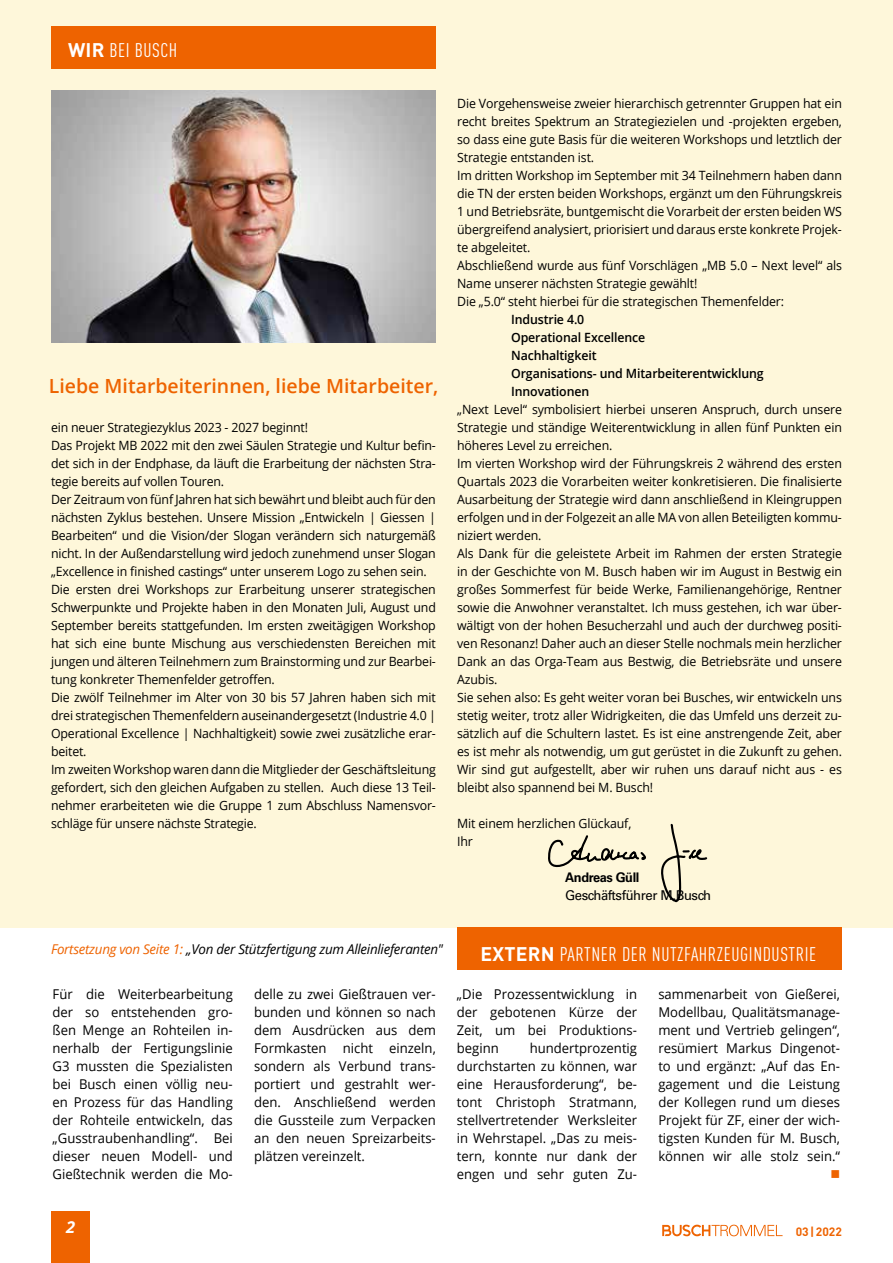
<style>
.page{position:relative;width:893px;height:1263px;background:#fff}
.page>*{position:absolute;margin:0;border:0;box-sizing:border-box;transform-origin:0 0}
.t1{font:19.5px "DIN Cond";letter-spacing:.03em;color:#fff}
.t2{font:600 19.5px "Open Sans";color:#ee6300}
.t3{font:italic 700 16.5px "Open Sans";color:#fff}
.t4{font:13.5px/18px "Open Sans";color:#000;text-align:justify}
.t5{font:italic 13.5px "Open Sans";letter-spacing:-.02em;color:#000}
.t6{font:13.5px "Univers LT Std";letter-spacing:-.03em;color:#000}
.t7{font:13.5px "Wingdings";color:#ee6300}
.t8{font:700 13.2px "Univers LT Std";letter-spacing:-.03em;color:#000}
.t9{font:12.75px/18px "Open Sans";letter-spacing:-.01em;color:#000}
.t10{font:600 12.75px/18px "Open Sans";letter-spacing:-.01em;color:#000}
.t11{font:700 12px "DIN";color:#ee6300}
.s1{font-family:"DIN";font-weight:700}
.s2{color:#ee6300}
</style>
<div class="page">
<div style="left:0;top:0;width:893px;height:927px;background:#fef7da"></div>
<img style="left:51px;top:91px;width:385px;height:251px">
<svg style="left:548px;top:823px;width:160px;height:80px"></svg>
<div style="left:51px;top:27px;width:385px;height:42px;background:#ee6300"></div>
<svg style="left:662px;top:1225px;width:121px;height:11px"></svg>
<div style="left:51px;top:1212px;width:39px;height:51px;background:#ee6300"></div>
<div style="left:457px;top:927px;width:385px;height:43px;background:#ee6300"></div>
<h1 class="t1" style="left:68px;top:38px;width:111px"><span class="s1">WIR</span> BEI BUSCH</h1>
<h1 class="t2" style="left:49px;top:372px;width:391px">Liebe Mitarbeiterinnen, liebe Mitarbeiter,</h1>
<p class="t9" style="left:51px;top:418px;width:386px">ein neuer Strategiezyklus 2023 - 2027 beginnt!<br>Das Projekt MB 2022 mit den zwei Säulen Strategie und Kultur befin&shy;det sich in der Endphase, da läuft die Erarbeitung der nächsten Stra&shy;tegie bereits auf vollen Touren.<br>Der Zeitraum von fünf Jahren hat sich bewährt und bleibt auch für den nächsten Zyklus bestehen. Unsere Mission „Entwickeln | Giessen | Bearbeiten“ und die Vision/der Slogan verändern sich naturgemäß nicht. In der Außendarstellung wird jedoch zunehmend unser Slogan „Excellence in finished castings“ unter unserem Logo zu sehen sein.<br>Die ersten drei Workshops zur Erarbeitung unserer strategischen Schwerpunkte und Projekte haben in den Monaten Juli, August und September bereits stattgefunden. Im ersten zweitägigen Workshop hat sich eine bunte Mischung aus verschiedensten Bereichen mit jungen und älteren Teilnehmern zum Brainstorming und zur Bearbei&shy;tung konkreter Themenfelder getroffen.<br>Die zwölf Teilnehmer im Alter von 30 bis 57 Jahren haben sich mit drei strategischen Themenfeldern auseinandergesetzt (Industrie 4.0 | Operational Excellence | Nachhaltigkeit) sowie zwei zusätzliche erar&shy;beitet.<br>Im zweiten Workshop waren dann die Mitglieder der Geschäftsleitung gefordert, sich den gleichen Aufgaben zu stellen. Auch diese 13 Teil&shy;nehmer erarbeiteten wie die Gruppe 1 zum Abschluss Namensvor&shy;schläge für unsere nächste Strategie.</p>
<p class="t9" style="left:457px;top:94px;width:386px">Die Vorgehensweise zweier hierarchisch getrennter Gruppen hat ein recht breites Spektrum an Strategiezielen und -projekten ergeben, so dass eine gute Basis für die weiteren Workshops und letztlich der Strategie entstanden ist.<br>Im dritten Workshop im September mit 34 Teilnehmern haben dann die TN der ersten beiden Workshops, ergänzt um den Führungskreis 1 und Betriebsräte, buntgemischt die Vorarbeit der ersten beiden WS übergreifend analysiert, priorisiert und daraus erste konkrete Projek&shy;te abgeleitet.<br>Abschließend wurde aus fünf Vorschlägen „MB 5.0 – Next level“ als Name unserer nächsten Strategie gewählt!<br>Die „5.0“ steht hierbei für die strategischen Themenfelder:</p>
<p class="t10" style="left:511px;top:310px;width:254px">Industrie 4.0<br>Operational Excellence<br>Nachhaltigkeit<br>Organisations- und Mitarbeiterentwicklung<br>Innovationen</p>
<p class="t9" style="left:457px;top:400px;width:386px">„Next Level“ symbolisiert hierbei unseren Anspruch, durch unsere Strategie und ständige Weiterentwicklung in allen fünf Punkten ein höheres Level zu erreichen.<br>Im vierten Workshop wird der Führungskreis 2 während des ersten Quartals 2023 die Vorarbeiten weiter konkretisieren. Die finalisierte Ausarbeitung der Strategie wird dann anschließend in Kleingruppen erfolgen und in der Folgezeit an alle MA von allen Beteiligten kommu&shy;niziert werden.<br>Als Dank für die geleistete Arbeit im Rahmen der ersten Strategie in der Geschichte von M. Busch haben wir im August in Bestwig ein großes Sommerfest für beide Werke, Familienangehörige, Rentner sowie die Anwohner veranstaltet. Ich muss gestehen, ich war über&shy;wältigt von der hohen Besucherzahl und auch der durchweg positi&shy;ven Resonanz! Daher auch an dieser Stelle nochmals mein herzlicher Dank an das Orga-Team aus Bestwig, die Betriebsräte und unsere Azubis.<br>Sie sehen also: Es geht weiter voran bei Busches, wir entwickeln uns stetig weiter, trotz aller Widrigkeiten, die das Umfeld uns derzeit zu&shy;sätzlich auf die Schultern lastet. Es ist eine anstrengende Zeit, aber es ist mehr als notwendig, um gut gerüstet in die Zukunft zu gehen.<br>Wir sind gut aufgestellt, aber wir ruhen uns darauf nicht aus - es bleibt also spannend bei M. Busch!</p>
<p class="t9" style="left:457px;top:814px;width:176px">Mit einem herzlichen Glückauf,<br>Ihr</p>
<p class="t8" style="left:565px;top:870px;width:76px">Andreas Güll</p>
<p class="t6" style="left:565px;top:887px;width:148px">Geschäftsführer M.Busch</p>
<p class="t5" style="left:51px;top:940px;width:393px"><span class="s2">Fortsetzung von Seite 1:</span> „Von der Stützfertigung zum Alleinlieferanten"</p>
<h1 class="t1" style="left:480px;top:942px;width:337px"><span class="s1">EXTERN</span> PARTNER DER NUTZFAHRZEUGINDUSTRIE</h1>
<p class="t4" style="left:53px;top:985px;width:182px">Für die Weiterbearbeitung der so entstehenden gro&shy;ßen Menge an Rohteilen in&shy;nerhalb der Fertigungslinie G3 mussten die Spezialisten bei Busch einen völlig neu&shy;en Prozess für das Handling der Rohteile entwickeln, das „Gusstraubenhandling“. Bei dieser neuen Modell- und Gießtechnik werden die Mo-</p>
<p class="t4" style="left:254px;top:985px;width:183px">delle zu zwei Gießtrauen ver&shy;bunden und können so nach dem Ausdrücken aus dem Formkasten nicht einzeln, sondern als Verbund trans&shy;portiert und gestrahlt wer&shy;den. Anschließend werden die Gussteile zum Verpacken an den neuen Spreizarbeits&shy;plätzen vereinzelt.</p>
<p class="t4" style="left:457px;top:985px;width:182px">„Die Prozessentwicklung in der gebotenen Kürze der Zeit, um bei Produktions&shy;beginn</p>
<p class="t4" style="left:457px;top:1039px;width:182px;text-indent:73px">hundertprozentig durchstarten zu können, war eine Herausforderung“, be&shy;tont Christoph Stratmann, stellvertretender Werksleiter in Wehrstapel. „Das zu meis&shy;tern, konnte nur dank der engen und sehr guten Zu-</p>
<p class="t4" style="left:658px;top:985px;width:183px">sammenarbeit von Gießerei, Modellbau, Qualitätsmanage&shy;ment und Vertrieb gelingen“, resümiert Markus Dingenot&shy;to und ergänzt: „Auf das En&shy;gagement und die Leistung der Kollegen rund um dieses Projekt für ZF, einer der wich&shy;tigsten Kunden für M. Busch, können wir alle stolz sein.“</p>
<p class="t7" style="left:830px;top:1167px;width:11px">■</p>
<p class="t3" style="left:66px;top:1215px;width:11px">2</p>
<p class="t11" style="left:796px;top:1224px;width:48px">03|2022</p>
</div>
